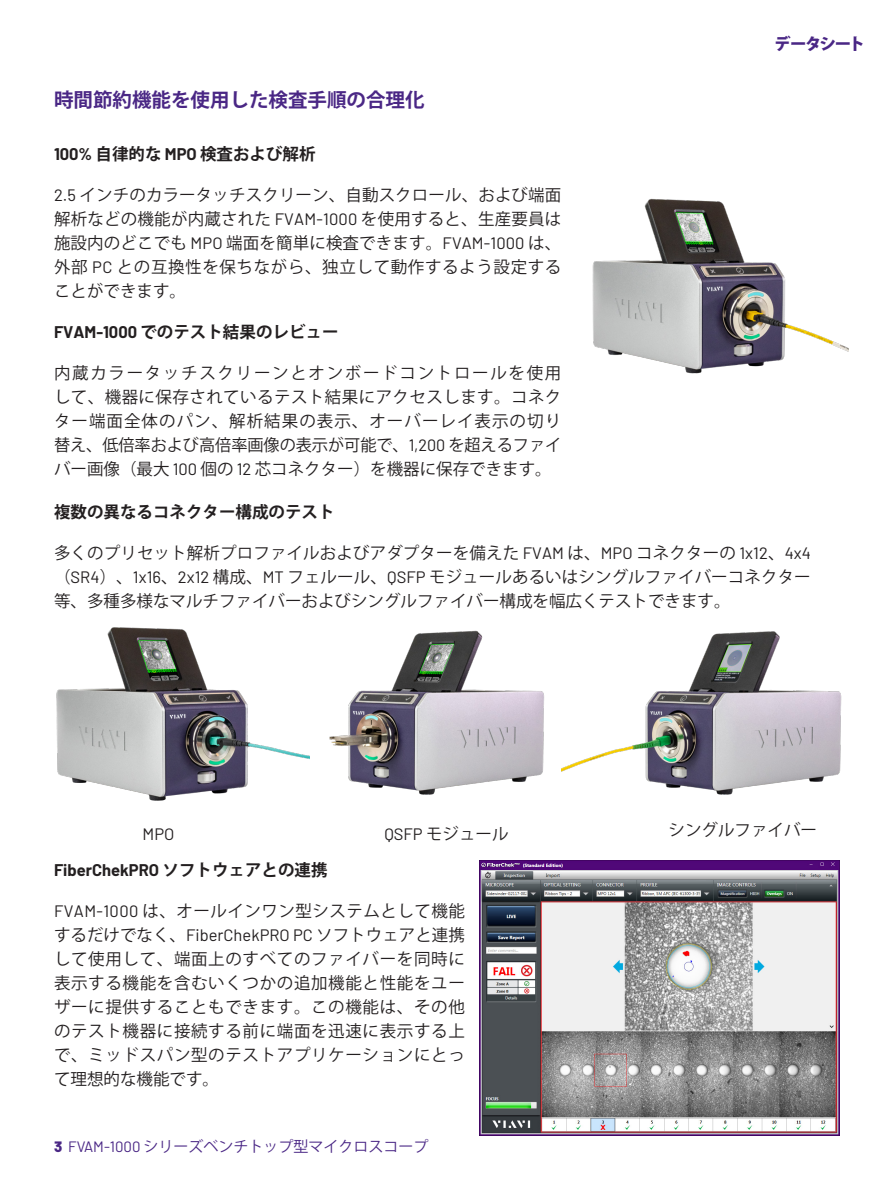
<style>
.page{position:relative;width:893px;height:1191px;background:#fff}
.page>*{position:absolute;margin:0;border:0;box-sizing:border-box;transform-origin:0 0}
.B-H1_Heading_Purple_13_16{font:700 19.5px "Koz Go Pro";color:#4a2785}
.Body_Copy{font:16.5px/24px "Koz Go Pro";color:#231f20;text-align:justify}
.B-H2_Body_Subheading{font:700 16.5px "Koz Go Pro";color:#231f20}
.B-H2_Body_Subheading-2{font:700 16.5px "Barlow";color:#231f20}
.t1{font:800 16.5px "Koz Go Pro";letter-spacing:-.09em;color:#4a2785}
.Body_Copy-2{font:16.5px "Barlow";color:#231f20}
.t2{font:15px "Koz Go Pro";color:#4a2785}
.s1{font-family:"Barlow"}
.s2{font-family:"Koz Go Pro"}
.s3{font-family:"Barlow";font-weight:800}
</style>
<div class="page">
<img style="left:592px;top:198px;width:256px;height:176px">
<img style="left:56px;top:627px;width:207px;height:174px">
<img style="left:617px;top:631px;width:225px;height:164px">
<img style="left:263px;top:630px;width:354px;height:165px">
<img style="left:479px;top:860px;width:360px;height:275px">
<p class="B-H1_Heading_Purple_13_16" style="left:54px;top:87px;width:372px">時間節約機能を使用した検査手順の合理化</p>
<p class="t1" style="left:774px;top:33px;width:92px">データシート</p>
<p class="B-H2_Body_Subheading" style="left:54px;top:144px;width:263px"><span class="s1">100%</span> 自律的な <span class="s1">MPO</span> 検査および解析</p>
<p class="Body_Copy" style="left:54px;top:184px;width:509px"><span class="s1">2.5</span> インチのカラータッチスクリーン、自動スクロール、および端面解析などの機能が内蔵された <span class="s1">FVAM-1000</span> を使用すると、生産要員は施設内のどこでも <span class="s1">MPO</span> 端面を簡単に検査できます。<span class="s1">FVAM-1000</span> は、外部 <span class="s1">PC</span> との互換性を保ちながら、独立して動作するよう設定することができます。</p>
<p class="B-H2_Body_Subheading" style="left:54px;top:322px;width:286px"><span class="s1">FVAM-1000</span> でのテスト結果のレビュー</p>
<p class="Body_Copy" style="left:54px;top:362px;width:509px">内蔵カラータッチスクリーンとオンボードコントロールを使用して、機器に保存されているテスト結果にアクセスします。コネクター端面全体のパン、解析結果の表示、オーバーレイ表示の切り替え、低倍率および高倍率画像の表示が可能で、<span class="s1">1,200</span> を超えるファイバー画像（最大 <span class="s1">100</span> 個の <span class="s1">12</span> 芯コネクター）を機器に保存できます。</p>
<p class="B-H2_Body_Subheading" style="left:54px;top:501px;width:282px">複数の異なるコネクター構成のテスト</p>
<p class="Body_Copy" style="left:54px;top:541px;width:758px">多くのプリセット解析プロファイルおよびアダプターを備えた <span class="s1">FVAM</span> は、<span class="s1">MPO</span> コネクターの <span class="s1">1x12</span>、<span class="s1">4x4</span>（<span class="s1">SR4</span>）、<span class="s1">1x16</span>、<span class="s1">2x12</span> 構成、<span class="s1">MT</span> フェルール、<span class="s1">QSFP</span> モジュールあるいはシングルファイバーコネクター等、多種多様なマルチファイバーおよびシングルファイバー構成を幅広くテストできます。</p>
<p class="Body_Copy-2" style="left:143px;top:821px;width:33px">MPO</p>
<p class="Body_Copy" style="left:668px;top:818px;width:150px">シングルファイバー</p>
<p class="Body_Copy" style="left:384px;top:822px;width:126px"><span class="s1">QSFP</span> モジュール</p>
<p class="B-H2_Body_Subheading-2" style="left:54px;top:857px;width:275px">FiberChekPRO <span class="s2">ソフトウェアとの連携</span></p>
<p class="Body_Copy" style="left:54px;top:899px;width:412px"><span class="s1">FVAM-1000</span> は、オールインワン型システムとして機能するだけでなく、<span class="s1">FiberChekPRO PC</span> ソフトウェアと連携して使用して、端面上のすべてのファイバーを同時に表示する機能を含むいくつかの追加機能と性能をユーザーに提供することもできます。この機能は、その他のテスト機器に接続する前に端面を迅速に表示する上で、ミッドスパン型のテストアプリケーションにとって理想的な機能です。</p>
<p class="t2" style="left:54px;top:1136px;width:376px"><span class="s3">3</span> <span class="s1">FVAM-1000</span> シリーズベンチトップ型マイクロスコープ</p>
</div>
